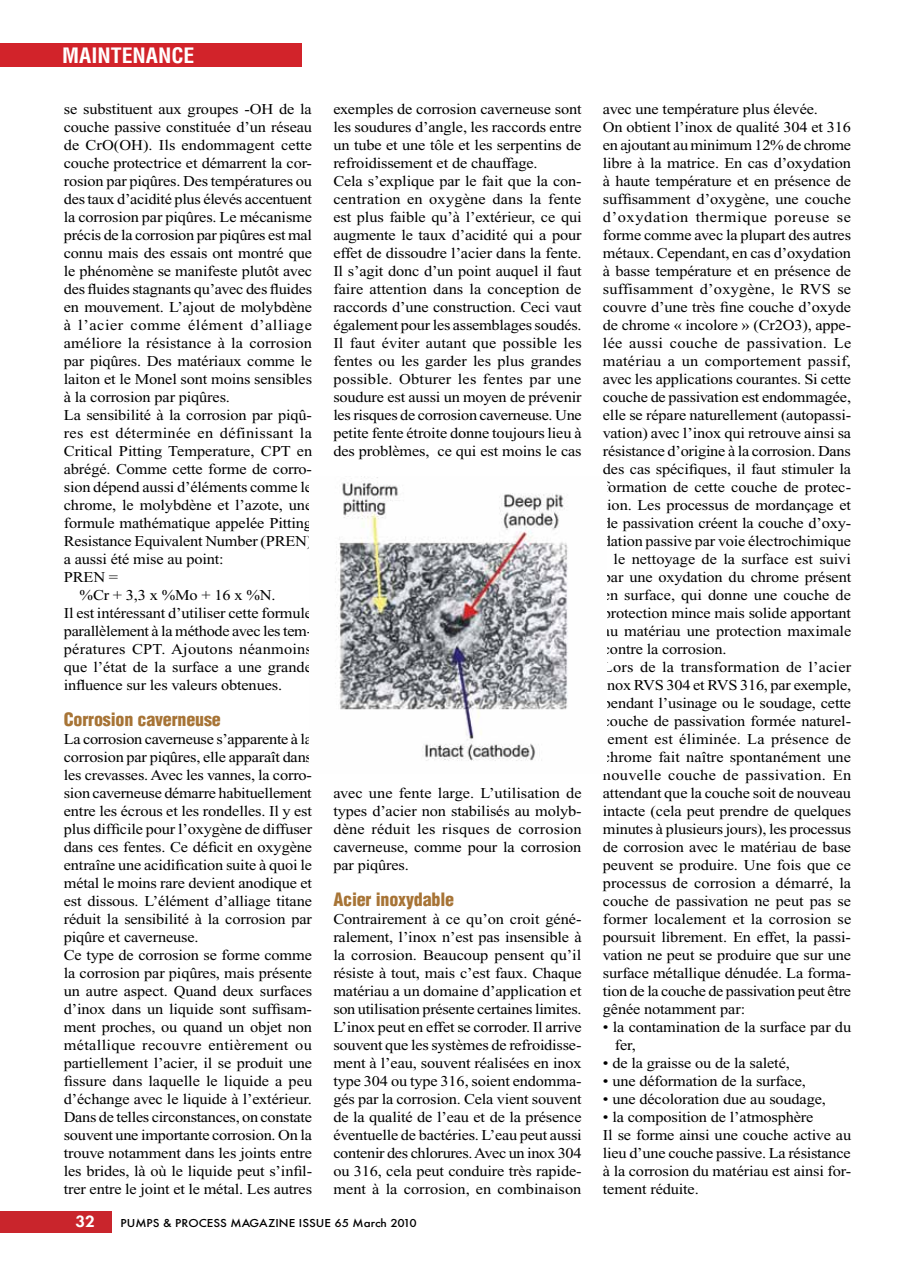
<style>
.page{position:relative;width:915px;height:1263px;background:#fff}
.page>*{position:absolute;margin:0;border:0;box-sizing:border-box;transform-origin:0 0}
.t1{font:700 condensed 20.7px "Helvetica";color:#fff;scale:1.05 1}
.t2{font:900 condensed 18px "Helvetica";letter-spacing:-.01em;color:#a77436}
.t3{font:15px/18px "Times New Roman";letter-spacing:-.01em;color:#000;scale:1.09 1}
.t4{font:15px "Times New Roman";letter-spacing:.015em;color:#000;scale:1.09 1}
.t5{font:15px "Times New Roman";letter-spacing:.035em;color:#000;scale:1.09 1}
.t6{font:800 15px "Futura";color:#fff;scale:1.09 1}
.t7{font:12px "Futura Medium DTC";color:#000;scale:1.09 1}
</style>
<div class="page">
<div style="left:0;top:1211px;width:112px;height:21px;background:#c9252c"></div>
<div style="left:0;top:43px;width:301px;height:24px;background:#d2232a"></div>
<img style="left:335px;top:476px;width:233px;height:285px">
<h1 class="t1" style="left:62px;top:43px;width:127px">MAINTENANCE</h1>
<p class="t3" style="left:64px;top:100px;width:229px">se substituent aux groupes -OH de la</p>
<p class="t3" style="left:64px;top:118px;width:229px">couche passive constituée d’un réseau</p>
<p class="t3" style="left:64px;top:136px;width:229px">de CrO(OH). Ils endommagent cette</p>
<p class="t3" style="left:64px;top:154px;width:229px">couche protectrice et démarrent la cor-</p>
<p class="t3" style="left:64px;top:172px;width:229px">rosion par piqûres. Des températures ou</p>
<p class="t3" style="left:64px;top:190px;width:229px">des taux d’acidité plus élevés accentuent</p>
<p class="t3" style="left:64px;top:208px;width:229px">la corrosion par piqûres. Le mécanisme</p>
<p class="t3" style="left:64px;top:226px;width:229px">précis de la corrosion par piqûres est mal</p>
<p class="t3" style="left:64px;top:244px;width:229px">connu mais des essais ont montré que</p>
<p class="t3" style="left:64px;top:262px;width:229px">le phénomène se manifeste plutôt avec</p>
<p class="t3" style="left:64px;top:280px;width:229px">des fluides stagnants qu’avec des fluides</p>
<p class="t3" style="left:64px;top:298px;width:229px">en mouvement. L’ajout de molybdène</p>
<p class="t5" style="left:64px;top:317px;width:229px">à l’acier comme élément d’alliage</p>
<p class="t3" style="left:64px;top:334px;width:229px">améliore la résistance à la corrosion</p>
<p class="t3" style="left:64px;top:352px;width:229px">par piqûres. Des matériaux comme le</p>
<p class="t3" style="left:64px;top:370px;width:229px">laiton et le Monel sont moins sensibles</p>
<p class="t3" style="left:64px;top:388px;width:154px">à la corrosion par piqûres.</p>
<p class="t3" style="left:64px;top:406px;width:229px">La sensibilité à la corrosion par piqû-</p>
<p class="t4" style="left:64px;top:425px;width:229px">res est déterminée en définissant la</p>
<p class="t3" style="left:64px;top:442px;width:229px">Critical Pitting Temperature, CPT en</p>
<p class="t3" style="left:64px;top:460px;width:229px">abrégé. Comme cette forme de corro-</p>
<p class="t3" style="left:64px;top:478px;width:229px">sion dépend aussi d’éléments comme le</p>
<p class="t3" style="left:64px;top:496px;width:229px">chrome, le molybdène et l’azote, une</p>
<p class="t3" style="left:64px;top:514px;width:229px">formule mathématique appelée Pitting</p>
<p class="t3" style="left:64px;top:532px;width:229px">Resistance Equivalent Number (PREN)</p>
<p class="t3" style="left:64px;top:550px;width:148px">a aussi été mise au point:</p>
<p class="t3" style="left:64px;top:568px;width:51px">PREN =</p>
<p class="t3" style="left:79px;top:586px;width:181px">%Cr + 3,3 x %Mo + 16 x %N.</p>
<p class="t3" style="left:64px;top:604px;width:229px">Il est intéressant d’utiliser cette formule</p>
<p class="t3" style="left:64px;top:622px;width:229px">parallèlement à la méthode avec les tem-</p>
<p class="t4" style="left:64px;top:641px;width:229px">pératures CPT. Ajoutons néanmoins</p>
<p class="t3" style="left:64px;top:658px;width:229px">que l’état de la surface a une grande</p>
<p class="t3" style="left:64px;top:676px;width:202px">influence sur les valeurs obtenues.</p>
<p class="t2" style="left:64px;top:708px;width:158px">Corrosion caverneuse</p>
<p class="t3" style="left:64px;top:730px;width:229px">La corrosion caverneuse s’apparente à la corrosion par piqûres, elle apparaît dans les crevasses. Avec les vannes, la corro&shy;sion caverneuse démarre habituellement entre les écrous et les rondelles. Il y est plus difficile pour l’oxygène de diffuser dans ces fentes. Ce déficit en oxygène entraîne une acidification suite à quoi le métal le moins rare devient anodique et est dissous. L’élément d’alliage titane réduit la sensibilité à la corrosion par piqûre et caverneuse.<br>Ce type de corrosion se forme comme la corrosion par piqûres, mais présente un autre aspect. Quand deux surfaces d’inox dans un liquide sont suffisam&shy;ment proches, ou quand un objet non métallique recouvre entièrement ou partiellement l’acier, il se produit une fissure dans laquelle le liquide a peu d’échange avec le liquide à l’extérieur.<br>Dans de telles circonstances, on constate souvent une importante corrosion. On la trouve notamment dans les joints entre les brides, là où le liquide peut s’infil&shy;trer entre le joint et le métal. Les autres</p>
<p class="t3" style="left:333px;top:100px;width:229px">exemples de corrosion caverneuse sont les soudures d’angle, les raccords entre un tube et une tôle et les serpentins de refroidissement et de chauffage.<br>Cela s’explique par le fait que la con&shy;centration en oxygène dans la fente est plus faible qu’à l’extérieur, ce qui augmente le taux d’acidité qui a pour effet de dissoudre l’acier dans la fente.<br>Il s’agit donc d’un point auquel il faut faire attention dans la conception de raccords d’une construction. Ceci vaut également pour les assemblages soudés.<br>Il faut éviter autant que possible les fentes ou les garder les plus grandes possible. Obturer les fentes par une soudure est aussi un moyen de prévenir les risques de corrosion caverneuse. Une petite fente étroite donne toujours lieu à des problèmes, ce qui est moins le cas</p>
<p class="t3" style="left:602px;top:100px;width:229px">avec une température plus élevée.<br>On obtient l’inox de qualité 304 et 316 en ajoutant au minimum 12% de chrome libre à la matrice. En cas d’oxydation à haute température et en présence de suffisamment d’oxygène, une couche d’oxydation thermique poreuse se forme comme avec la plupart des autres métaux. Cependant, en cas d’oxydation à basse température et en présence de suffisamment d’oxygène, le RVS se couvre d’une très fine couche d’oxyde de chrome « incolore » (Cr2O3), appe&shy;lée aussi couche de passivation. Le matériau a un comportement passif, avec les applications courantes. Si cette couche de passivation est endommagée, elle se répare naturellement (autopassi&shy;vation) avec l’inox qui retrouve ainsi sa résistance d’origine à la corrosion. Dans des cas spécifiques, il faut stimuler la formation de cette couche de protec&shy;tion. Les processus de mordançage et de passivation créent la couche d’oxy&shy;dation passive par voie électrochimique : le nettoyage de la surface est suivi par une oxydation du chrome présent en surface, qui donne une couche de protection mince mais solide apportant au matériau une protection maximale contre la corrosion.<br>Lors de la transformation de l’acier inox RVS 304 et RVS 316, par exemple, pendant l’usinage ou le soudage, cette couche de passivation formée naturel&shy;lement est éliminée. La présence de chrome fait naître spontanément une nouvelle couche de passivation. En attendant que la couche soit de nouveau intacte (cela peut prendre de quelques minutes à plusieurs jours), les processus de corrosion avec le matériau de base peuvent se produire. Une fois que ce processus de corrosion a démarré, la couche de passivation ne peut pas se former localement et la corrosion se poursuit librement. En effet, la passi&shy;vation ne peut se produire que sur une surface métallique dénudée. La forma&shy;tion de la couche de passivation peut être gênée notamment par:</p>
<p class="t3" style="left:614px;top:1018px;width:218px;text-indent:-12px">• la contamination de la surface par du fer,</p>
<p class="t3" style="left:602px;top:1054px;width:173px">• de la graisse ou de la saleté,</p>
<p class="t3" style="left:602px;top:1072px;width:188px">• une déformation de la surface,</p>
<p class="t3" style="left:602px;top:1090px;width:206px">• une décoloration due au soudage,</p>
<p class="t3" style="left:602px;top:1108px;width:229px">• la composition de l’atmosphère<br>Il se forme ainsi une couche active au lieu d’une couche passive. La résistance à la corrosion du matériau est ainsi for&shy;tement réduite.</p>
<p class="t3" style="left:333px;top:784px;width:229px;text-align:justify">avec une fente large. L’utilisation de types d’acier non stabilisés au molyb&shy;dène réduit les risques de corrosion caverneuse, comme pour la corrosion par piqûres.</p>
<p class="t2" style="left:333px;top:888px;width:122px">Acier inoxydable</p>
<p class="t3" style="left:333px;top:910px;width:229px;text-align:justify">Contrairement à ce qu’on croit géné&shy;ralement, l’inox n’est pas insensible à la corrosion. Beaucoup pensent qu’il résiste à tout, mais c’est faux. Chaque matériau a un domaine d’application et son utilisation présente certaines limites.<br>L’inox peut en effet se corroder. Il arrive souvent que les systèmes de refroidisse&shy;ment à l’eau, souvent réalisées en inox type 304 ou type 316, soient endomma&shy;gés par la corrosion. Cela vient souvent de la qualité de l’eau et de la présence éventuelle de bactéries. L’eau peut aussi contenir des chlorures. Avec un inox 304 ou 316, cela peut conduire très rapide&shy;ment à la corrosion, en combinaison</p>
<p class="t6" style="left:76px;top:1211px;width:19px">32</p>
<p class="t7" style="left:121px;top:1216px;width:273px">PUMPS &amp; PROCESS MAGAZINE ISSUE 65 March 2010</p>
</div>
